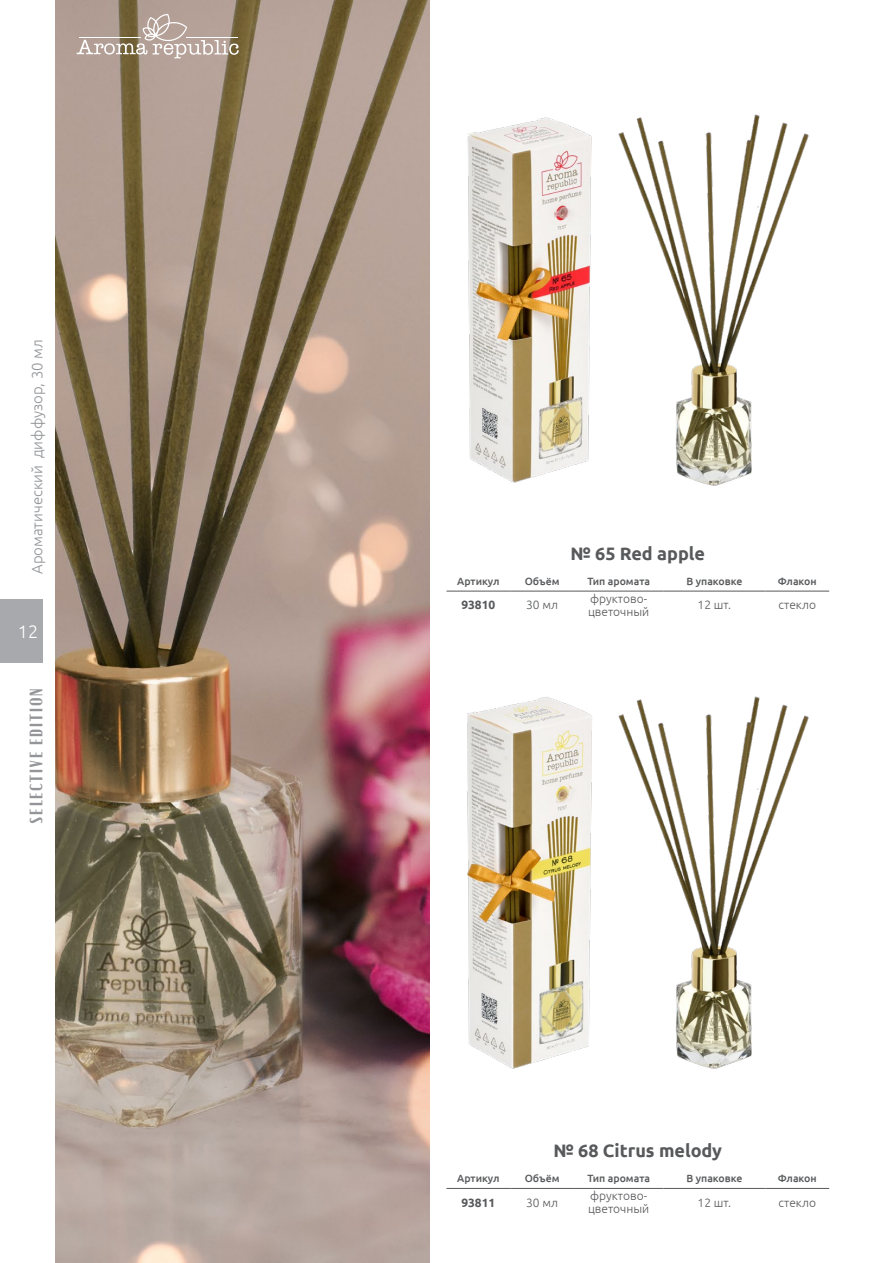
<style>
.page{position:relative;width:893px;height:1263px;background:#fff}
.page>*{position:absolute;margin:0;border:0;box-sizing:border-box;transform-origin:0 0}
.t1{font:700 18px "Ubuntu";color:#58595b}
.t2{font:18px "Moniqa Black Paragraph";letter-spacing:.1em;color:#939598}
.t3{font:300 18px "Ubuntu";color:#fff}
.t4{font:300 15px "Ubuntu";color:#939598}
.t5{font:300 12px/13.5px "Ubuntu";color:#58595b}
.t6{font:700 12px "Ubuntu";color:#58595b}
.t7{font:500 10.5px "Ubuntu";color:#58595b}
</style>
<div class="page">
<img style="left:55px;top:0;width:374px;height:1263px">
<hr style="left:446px;top:591px;width:64px;height:1px;background:#58595b">
<hr style="left:510px;top:591px;width:64px;height:1px;background:#58595b">
<hr style="left:574px;top:591px;width:89px;height:1px;background:#58595b">
<hr style="left:663px;top:591px;width:102px;height:1px;background:#58595b">
<hr style="left:765px;top:591px;width:64px;height:1px;background:#58595b">
<hr style="left:446px;top:1188px;width:64px;height:1px;background:#58595b">
<hr style="left:510px;top:1188px;width:64px;height:1px;background:#58595b">
<hr style="left:574px;top:1188px;width:89px;height:1px;background:#58595b">
<hr style="left:663px;top:1188px;width:102px;height:1px;background:#58595b">
<hr style="left:765px;top:1188px;width:64px;height:1px;background:#58595b">
<img style="left:467px;top:117px;width:125px;height:366px">
<img style="left:618px;top:114px;width:191px;height:372px">
<img style="left:467px;top:697px;width:125px;height:372px">
<img style="left:618px;top:696px;width:191px;height:373px">
<div style="left:0;top:600px;width:43px;height:63px;background:#a7a9ac"></div>
<svg style="left:77px;top:14px;width:162px;height:44px;background:#b3a396"></svg>
<hr style="left:79px;top:37px;width:61px;height:1px;background:#fff">
<hr style="left:186px;top:37px;width:51px;height:1px;background:#fff">
<h2 class="t4" style="left:28px;top:574px;width:236px;rotate:-90deg">Ароматический диффузор, 30 мл</h2>
<h1 class="t3" style="left:18px;top:621px;width:22px">12</h1>
<h1 class="t2" style="left:28px;top:823px;width:136px;rotate:-90deg">Selective edition</h1>
<h1 class="t1" style="left:571px;top:542px;width:136px">№ 65 Red apple</h1>
<p class="t7" style="left:457px;top:574px;width:44px">Артикул</p>
<p class="t7" style="left:525px;top:574px;width:36px">Объём</p>
<p class="t7" style="left:587px;top:574px;width:64px">Тип аромата</p>
<p class="t7" style="left:686px;top:574px;width:58px">В упаковке</p>
<p class="t7" style="left:778px;top:574px;width:40px">Флакон</p>
<p class="t6" style="left:461px;top:598px;width:36px">93810</p>
<p class="t5" style="left:526px;top:598px;width:33px">30 мл</p>
<p class="t5" style="left:588px;top:591px;width:63px">фруктово&shy;цветочный</p>
<p class="t5" style="left:698px;top:598px;width:35px">12 шт.</p>
<p class="t5" style="left:778px;top:598px;width:39px">стекло</p>
<h1 class="t1" style="left:554px;top:1140px;width:170px">№ 68 Citrus melody</h1>
<p class="t7" style="left:457px;top:1171px;width:44px">Артикул</p>
<p class="t7" style="left:525px;top:1171px;width:36px">Объём</p>
<p class="t7" style="left:587px;top:1171px;width:64px">Тип аромата</p>
<p class="t7" style="left:686px;top:1171px;width:58px">В упаковке</p>
<p class="t7" style="left:778px;top:1171px;width:40px">Флакон</p>
<p class="t6" style="left:461px;top:1195px;width:36px">93811</p>
<p class="t5" style="left:526px;top:1195px;width:33px">30 мл</p>
<p class="t5" style="left:588px;top:1188px;width:63px">фруктово&shy;цветочный</p>
<p class="t5" style="left:698px;top:1195px;width:35px">12 шт.</p>
<p class="t5" style="left:778px;top:1195px;width:39px">стекло</p>
</div>
